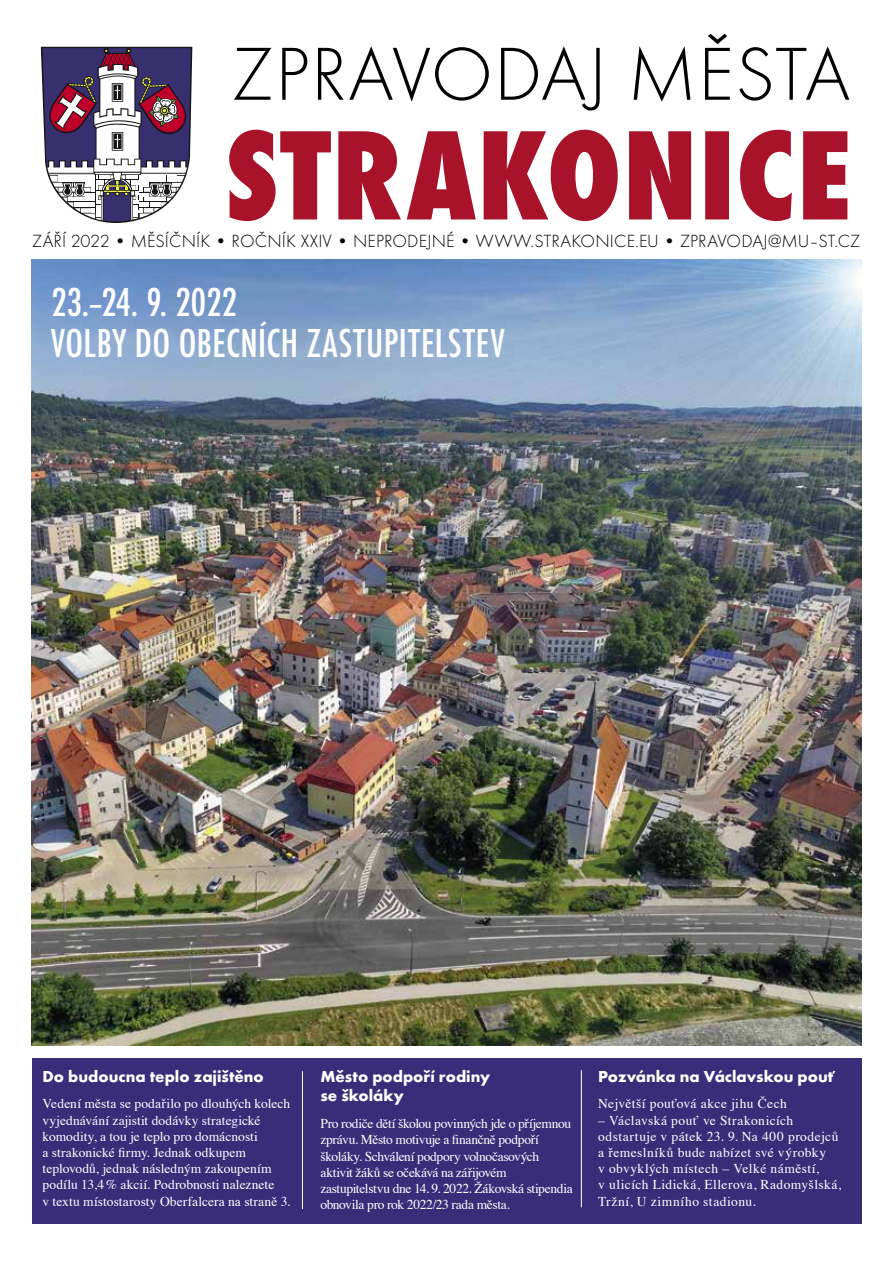
<style>
.page{position:relative;width:893px;height:1263px;background:#fff}
.page>*{position:absolute;margin:0;border:0;box-sizing:border-box;transform-origin:0 0}
.t1{font:500 condensed 42px/40.5px "Futura TOT";letter-spacing:.01em;color:#fff}
.t2{font:18.3px "Futura TOT Ligh";letter-spacing:.005em;color:#000}
.t3{font:700 16.5px/19.8px "Futura TOT";color:#fff}
.t4{font:13.5px/16.2px "Times";letter-spacing:.005em;color:#fff}
.t5{font:13.5px/16.2px "Times";letter-spacing:-.025em;color:#fff}
.t6{font:13.5px/16.2px "Times";letter-spacing:.035em;color:#fff}
.t7{font:13.5px "Times";letter-spacing:.025em;color:#fff}
</style>
<div class="page">
<svg style="left:234px;top:34px;width:615px;height:77px"></svg>
<svg style="left:41px;top:47px;width:151px;height:176px"></svg>
<svg style="left:229px;top:130px;width:618px;height:91px;fill:#a9132a"></svg>
<div style="left:32px;top:1059px;width:829px;height:165px;background:#392d7a"></div>
<hr style="left:302px;top:1071px;width:1px;height:138px;background:#fff">
<hr style="left:581px;top:1070px;width:1px;height:137px;background:#fff">
<img style="left:32px;top:259px;width:829px;height:786px">
<h2 class="t2" style="left:32px;top:231px;width:830px">ZÁŘÍ 2022 • MĚSÍČNÍK • ROČNÍK XXIV • NEPRODEJNÉ • WWW.STRAKONICE.EU • ZPRAVODAJ@MU–ST.CZ</h2>
<h1 class="t1" style="left:51px;top:283px;width:455px">23.–24. 9. 2022<br>VOLBY DO OBECNÍCH ZASTUPITELSTEV</h1>
<p class="t3" style="left:43px;top:1066px;width:223px">Do budoucna teplo zajištěno</p>
<p class="t4" style="left:43px;top:1095px;width:249px">Vedení města se podařilo po dlouhých kolech vyjednávání zajistit dodávky strategické komodity, a tou je teplo pro domácnosti<br>a strakonické firmy. Jednak odkupem teplovodů, jednak následným zakoupením podílu 13,4% akcií. Podrobnosti naleznete<br>v textu místostarosty Oberfalcera na straně 3.</p>
<p class="t3" style="left:320px;top:1066px;width:171px">Město podpoří rodiny se školáky</p>
<p class="t5" style="left:320px;top:1114px;width:254px">Pro rodiče dětí školou povinných jde o příjemnou zprávu. Město motivuje a finančně podpoří školáky. Schválení podpory volnočasových aktivit žáků se očekává na zářijovém zastupitelstvu dne 14. 9. 2022. Žákovská stipendia obnovila pro rok 2022/23 rada města.</p>
<p class="t3" style="left:598px;top:1066px;width:239px">Pozvánka na Václavskou pouť</p>
<p class="t7" style="left:598px;top:1091px;width:190px">Největší pouťová akce jihu Čech</p>
<p class="t6" style="left:598px;top:1111px;width:244px">– Václavská pouť ve Strakonicích odstartuje v pátek 23. 9. Na 400 prodejců a řemeslníků bude nabízet své výrobky<br>v obvyklých místech – Velké náměstí,<br>v ulicích Lidická, Ellerova, Radomyšlská, Tržní, U zimního stadionu.</p>
</div>
